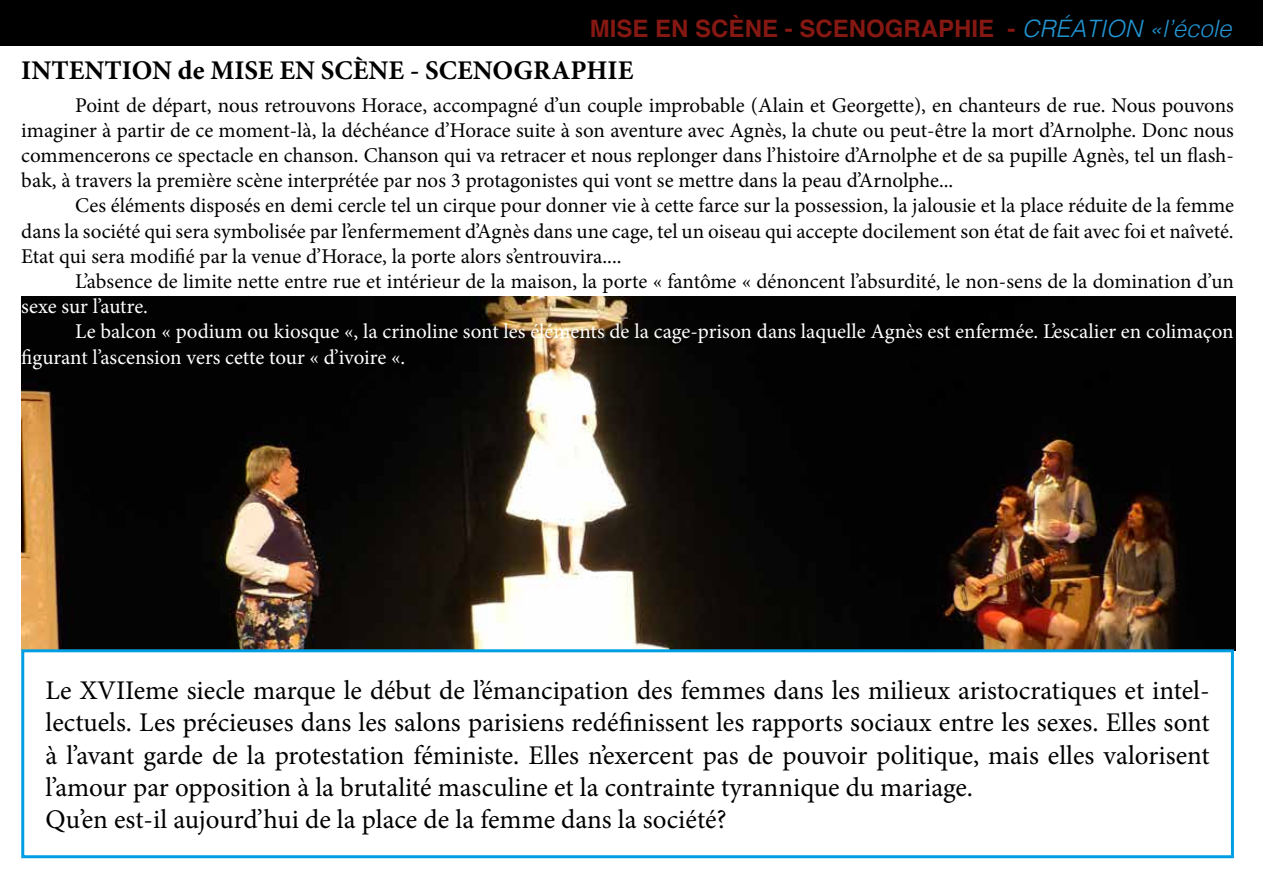
<style>
.page{position:relative;width:1263px;height:893px;background:#fff}
.page>*{position:absolute;margin:0;border:0;box-sizing:border-box;transform-origin:0 0}
.t1{font:27px/32.4px "Minion Pro";color:#000}
.t2{font:700 27px "Minion Pro";color:#000}
.t3{font:700 24px "Helvetica";color:#851812}
.t4{font:21px/25.2px "Minion Pro";color:#000;text-align:justify}
.t5{font:21px "Minion Pro";color:#fff}
.s1{font-weight:300;font-style:italic;color:#2295d3}
</style>
<div class="page">
<img style="left:21px;top:296px;width:1214px;height:355px">
<div style="left:0;top:0;width:1262px;height:45px;background:#000"></div>
<div style="left:21px;top:649px;width:1213px;height:209px;border:3px solid #009fe3"></div>
<div style="left:1258px;top:0;width:5px;height:45px;background:#000"></div>
<p class="t3" style="left:590px;top:9px;width:643px">MISE EN SCÈNE - SCENOGRAPHIE - <span class="s1">CRÉATION «l’école</span></p>
<p class="t2" style="left:21px;top:52px;width:614px">INTENTION de MISE EN SCÈNE - SCENOGRAPHIE</p>
<p class="t4" style="left:21px;top:92px;width:1214px;text-indent:54px">Point de départ, nous retrouvons Horace, accompagné d’un couple improbable (Alain et Georgette), en chanteurs de rue. Nous pouvons imaginer à partir de ce moment-là, la déchéance d’Horace suite à son aventure avec Agnès, la chute ou peut-être la mort d’Arnolphe. Donc nous commencerons ce spectacle en chanson. Chanson qui va retracer et nous replonger dans l’histoire d’Arnolphe et de sa pupille Agnès, tel un flash&shy;bak, à travers la première scène interprétée par nos 3 protagonistes qui vont se mettre dans la peau d’Arnolphe...</p>
<p class="t4" style="left:21px;top:193px;width:1214px;text-indent:54px">Ces éléments disposés en demi cercle tel un cirque pour donner vie à cette farce sur la possession, la jalousie et la place réduite de la femme dans la société qui sera symbolisée par l’enfermement d’Agnès dans une cage, tel un oiseau qui accepte docilement son état de fait avec foi et naîveté.<br>Etat qui sera modifié par la venue d’Horace, la porte alors s’entrouvira....</p>
<p class="t4" style="left:75px;top:269px;width:1160px">L’absence de limite nette entre rue et intérieur de la maison, la porte « fantôme « dénoncent l’absurdité, le non-sens de la domination d’un</p>
<p class="t5" style="left:21px;top:292px;width:128px">sexe sur l’autre.</p>
<p class="t5" style="left:75px;top:318px;width:1160px">Le balcon « podium ou kiosque «, la crinoline sont les éléments de la cage-prison dans laquelle Agnès est enfermée. L’escalier en colimaçon</p>
<p class="t5" style="left:21px;top:343px;width:385px">figurant l’ascension vers cette tour « d’ivoire «.</p>
<p class="t1" style="left:46px;top:674px;width:1166px">Le XVIIeme siecle marque le début de l’émancipation des femmes dans les milieux aristocratiques et intel&shy;lectuels. Les précieuses dans les salons parisiens redéfinissent les rapports sociaux entre les sexes. Elles sont à l’avant garde de la protestation féministe. Elles n’exercent pas de pouvoir politique, mais elles valorisent l’amour par opposition à la brutalité masculine et la contrainte tyrannique du mariage.<br>Qu’en est-il aujourd’hui de la place de la femme dans la société?</p>
</div>
